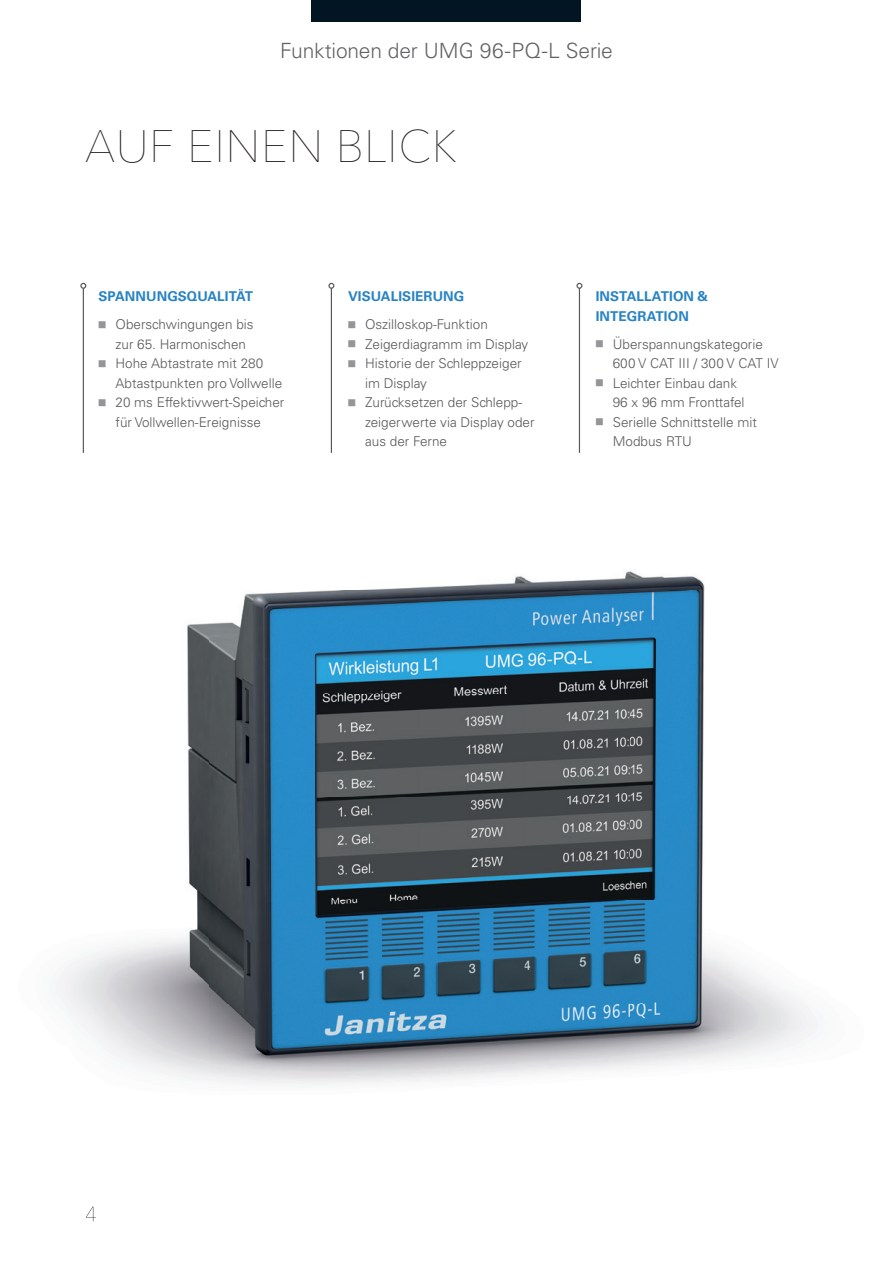
<style>
.page{position:relative;width:893px;height:1263px;background:#fff}
.page>*{position:absolute;margin:0;border:0;box-sizing:border-box;transform-origin:0 0}
.t1{font:200 45px "Avenir Next LT Pro";letter-spacing:.015em;color:#231f20}
.t2{font:300 21px "Univers LT Std";letter-spacing:-.01em;color:#636366}
.t3{font:300 13.5px/19.5px "Univers LT Std";color:#57585a}
.t4{font:700 13.5px/19.5px "Univers LT Std";letter-spacing:.005em;color:#2783c5}
</style>
<div class="page">
<div style="left:312px;top:0;width:269px;height:21px;background:#011622"></div>
<hr style="left:83px;top:288px;width:1px;height:165px;background:#57585a">
<svg style="left:80px;top:283px;width:6px;height:6px"></svg>
<hr style="left:331px;top:288px;width:1px;height:165px;background:#57585a">
<svg style="left:328px;top:283px;width:6px;height:6px"></svg>
<hr style="left:579px;top:288px;width:1px;height:165px;background:#57585a">
<svg style="left:576px;top:283px;width:6px;height:6px"></svg>
<img style="left:56px;top:571px;width:763px;height:651px">
<img style="left:86px;top:1206px;width:10px;height:15px">
<h2 class="t2" style="left:280px;top:38px;width:334px">Funktionen der UMG 96-PQ-L Serie</h2>
<h1 class="t1" style="left:85px;top:119px;width:374px">AUF EINEN BLICK</h1>
<p class="t4" style="left:99px;top:287px;width:156px">SPANNUNGSQUALITÄT</p>
<p class="t3" style="left:116px;top:315px;width:140px;text-indent:-17px"><sup>■</sup> Oberschwingungen bis zur 65. Harmonischen</p>
<p class="t3" style="left:116px;top:354px;width:168px;text-indent:-17px"><sup>■</sup> Hohe Abtastrate mit 280<br>Abtastpunkten pro Vollwelle</p>
<p class="t3" style="left:99px;top:393px;width:187px;text-align:center"><sup>■</sup> 20 ms Effektivwert-Speicher für Vollwellen-Ereignisse</p>
<p class="t4" style="left:348px;top:287px;width:118px">VISUALISIERUNG</p>
<p class="t3" style="left:348px;top:315px;width:141px"><sup>■</sup> Oszilloskop-Funktion</p>
<p class="t3" style="left:348px;top:334px;width:182px"><sup>■</sup> Zeigerdiagramm im Display</p>
<p class="t3" style="left:365px;top:354px;width:158px;text-indent:-17px"><sup>■</sup> Historie der Schleppzeiger im Display</p>
<p class="t3" style="left:365px;top:393px;width:171px;text-indent:-17px"><sup>■</sup> Zurücksetzen der Schlepp&shy;zeigerwerte via Display oder aus der Ferne</p>
<p class="t4" style="left:596px;top:287px;width:114px">INSTALLATION &amp;<br>INTEGRATION</p>
<p class="t3" style="left:613px;top:334px;width:168px;text-indent:-17px"><sup>■</sup> Überspannungskategorie<br>600 V CAT III / 300 V CAT IV</p>
<p class="t3" style="left:613px;top:373px;width:133px;text-indent:-17px"><sup>■</sup> Leichter Einbau dank<br>96 x 96 mm Fronttafel</p>
<p class="t3" style="left:613px;top:412px;width:146px;text-indent:-17px"><sup>■</sup> Serielle Schnittstelle mit<br>Modbus RTU</p>
</div>
